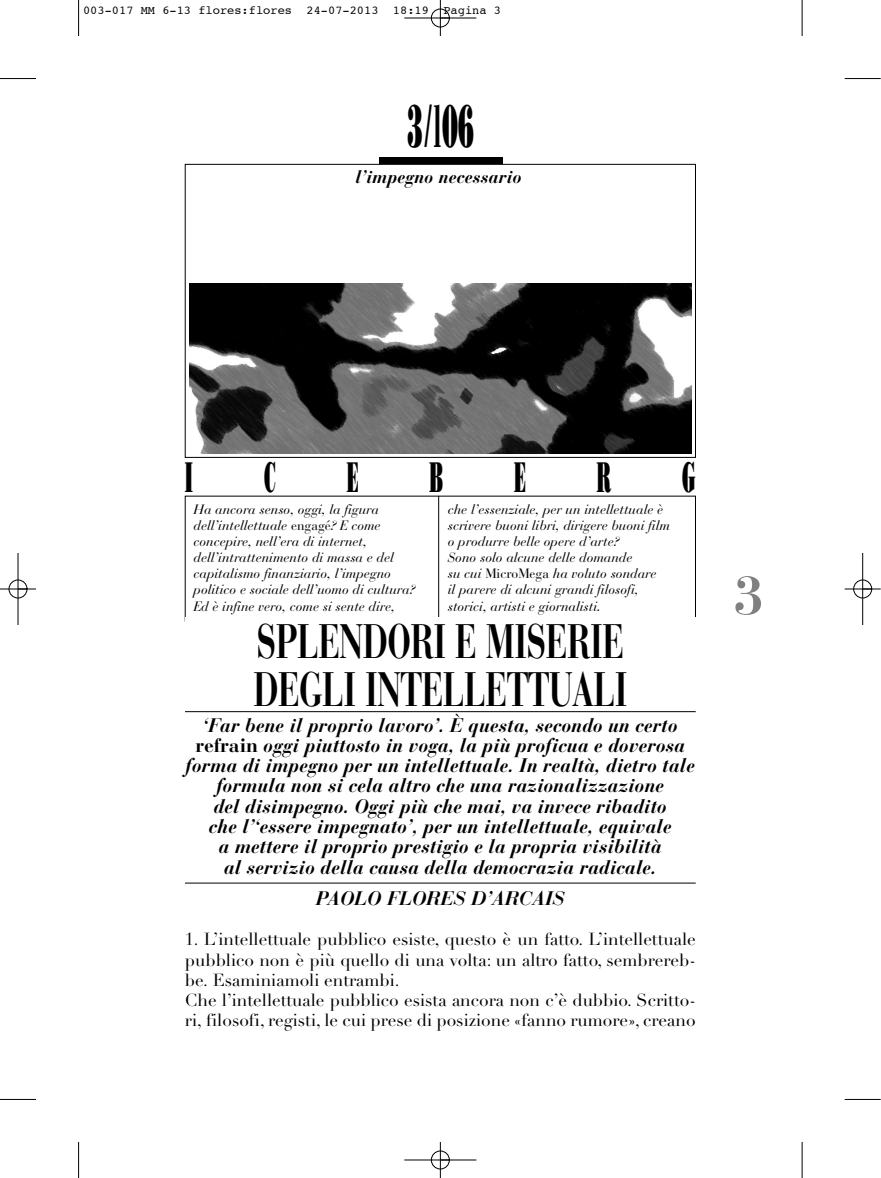
<style>
.page{position:relative;width:881px;height:1178px;background:#fff}
.page>*{position:absolute;margin:0;border:0;box-sizing:border-box;transform-origin:0 0}
.t1{font:60px "Bodoni Poster";color:#000;scale:.4 1}
.t2{font:700 54px "Bauer Bodoni";color:#808080}
.t3{font:700 48px/48px "Bauer Bodoni";letter-spacing:-.015em;color:#000;scale:.68 1}
.t4{font:42.75px "Bodoni Poster";color:#000;scale:.38 1}
.t5{font:italic 700 19.5px/20.2px "Bauer Bodoni";color:#000;text-align:center}
.t6{font:italic 700 18px "Bauer Bodoni";color:#000}
.t7{font:17.25px/20.2px "Didot LH";color:#000}
.t8{font:italic 13.5px/16px "Bauer Bodoni";color:#000}
.t9{font:12px "Courier";color:#000}
.s1{font-style:normal}
</style>
<div class="page">
<div style="left:379px;top:158px;width:123px;height:6px;background:#000"></div>
<div style="left:185px;top:164px;width:510px;height:293px;border:1px solid #000"></div>
<hr style="left:438px;top:496px;width:1px;height:123px;background:#000">
<img style="left:190px;top:284px;width:501px;height:169px">
<div style="left:185px;top:617px;width:510px;height:7px;background:#fff"></div>
<hr style="left:185px;top:711px;width:510px;height:1px;background:#000">
<hr style="left:185px;top:882px;width:510px;height:1px;background:#000">
<hr style="left:78px;top:0;width:1px;height:36px;background:#000">
<hr style="left:0;top:78px;width:36px;height:1px;background:#000">
<hr style="left:801px;top:0;width:1px;height:36px;background:#000">
<hr style="left:844px;top:78px;width:36px;height:1px;background:#000">
<hr style="left:78px;top:1142px;width:1px;height:36px;background:#000">
<hr style="left:0;top:1099px;width:36px;height:1px;background:#000">
<hr style="left:801px;top:1142px;width:1px;height:36px;background:#000">
<hr style="left:844px;top:1099px;width:36px;height:1px;background:#000">
<div style="left:9px;top:579px;width:18px;height:19px;border:1px solid #fff;border-radius:50%"></div>
<div style="left:853px;top:579px;width:18px;height:19px;border:1px solid #fff;border-radius:50%"></div>
<hr style="left:404px;top:18px;width:72px;height:1px;background:#000">
<hr style="left:404px;top:1159px;width:72px;height:1px;background:#000">
<hr style="left:18px;top:553px;width:1px;height:72px;background:#000">
<hr style="left:862px;top:553px;width:1px;height:72px;background:#000">
<hr style="left:440px;top:0;width:1px;height:36px;background:#000">
<hr style="left:440px;top:1142px;width:1px;height:36px;background:#000">
<hr style="left:0;top:589px;width:36px;height:1px;background:#000">
<hr style="left:844px;top:589px;width:36px;height:1px;background:#000">
<div style="left:431px;top:9px;width:18px;height:18px;border:1px solid #000;border-radius:50%"></div>
<div style="left:431px;top:1150px;width:18px;height:19px;border:1px solid #000;border-radius:50%"></div>
<div style="left:9px;top:580px;width:18px;height:18px;border:1px solid #000;border-radius:50%"></div>
<div style="left:853px;top:580px;width:18px;height:18px;border:1px solid #000;border-radius:50%"></div>
<p class="t9" style="left:83px;top:4px;width:419px">003-017 MM 6-13 flores:flores 24-07-2013 18:19 Pagina 3</p>
<p class="t1" style="left:407px;top:105px;width:169px">3/106</p>
<p class="t6" style="left:355px;top:170px;width:168px">l’impegno necessario</p>
<p class="t4" style="left:185px;top:462px;width:23px">I</p>
<p class="t4" style="left:264px;top:462px;width:32px">C</p>
<p class="t4" style="left:346px;top:462px;width:32px">E</p>
<p class="t4" style="left:429px;top:462px;width:37px">B</p>
<p class="t4" style="left:514px;top:462px;width:32px">E</p>
<p class="t4" style="left:596px;top:462px;width:40px">R</p>
<p class="t4" style="left:682px;top:462px;width:37px">G</p>
<p class="t8" style="left:193px;top:503px;width:223px">Ha ancora senso, oggi, la figura dell’intellettuale <span class="s1">engagé</span>? E come concepire, nell’era di internet, dell’intrattenimento di massa e del capitalismo finanziario, l’impegno politico e sociale dell’uomo di cultura?<br>Ed è infine vero, come si sente dire,</p>
<p class="t8" style="left:447px;top:503px;width:223px">che l’essenziale, per un intellettuale è scrivere buoni libri, dirigere buoni film o produrre belle opere d’arte?<br>Sono solo alcune delle domande<br>su cui <span class="s1">MicroMega</span> ha voluto sondare<br>il parere di alcuni grandi filosofi, storici, artisti e giornalisti.</p>
<p class="t3" style="left:253px;top:623px;width:551px">SPLENDORI E MISERIE<br>DEGLI INTELLETTUALI</p>
<p class="t5" style="left:185px;top:717px;width:510px">‘Far bene il proprio lavoro’. È questa, secondo un certo <span class="s1">refrain</span> oggi piuttosto in voga, la più proficua e doverosa forma di impegno per un intellettuale. In realtà, dietro tale formula non si cela altro che una razionalizzazione<br>del disimpegno. Oggi più che mai, va invece ribadito<br>che l’‘essere impegnato’, per un intellettuale, equivale<br>a mettere il proprio prestigio e la propria visibilità<br>al servizio della causa della democrazia radicale.</p>
<p class="t5" style="left:316px;top:890px;width:250px">PAOLO FLORES D’ARCAIS</p>
<p class="t7" style="left:185px;top:931px;width:512px">1. L’intellettuale pubblico esiste, questo è un fatto. L’intellettuale pubblico non è più quello di una volta: un altro fatto, sembrereb&shy;be. Esaminiamoli entrambi.<br>Che l’intellettuale pubblico esista ancora non c’è dubbio. Scritto&shy;ri, filosofi, registi, le cui prese di posizione «fanno rumore», creano</p>
<p class="t2" style="left:733px;top:575px;width:32px">3</p>
</div>
